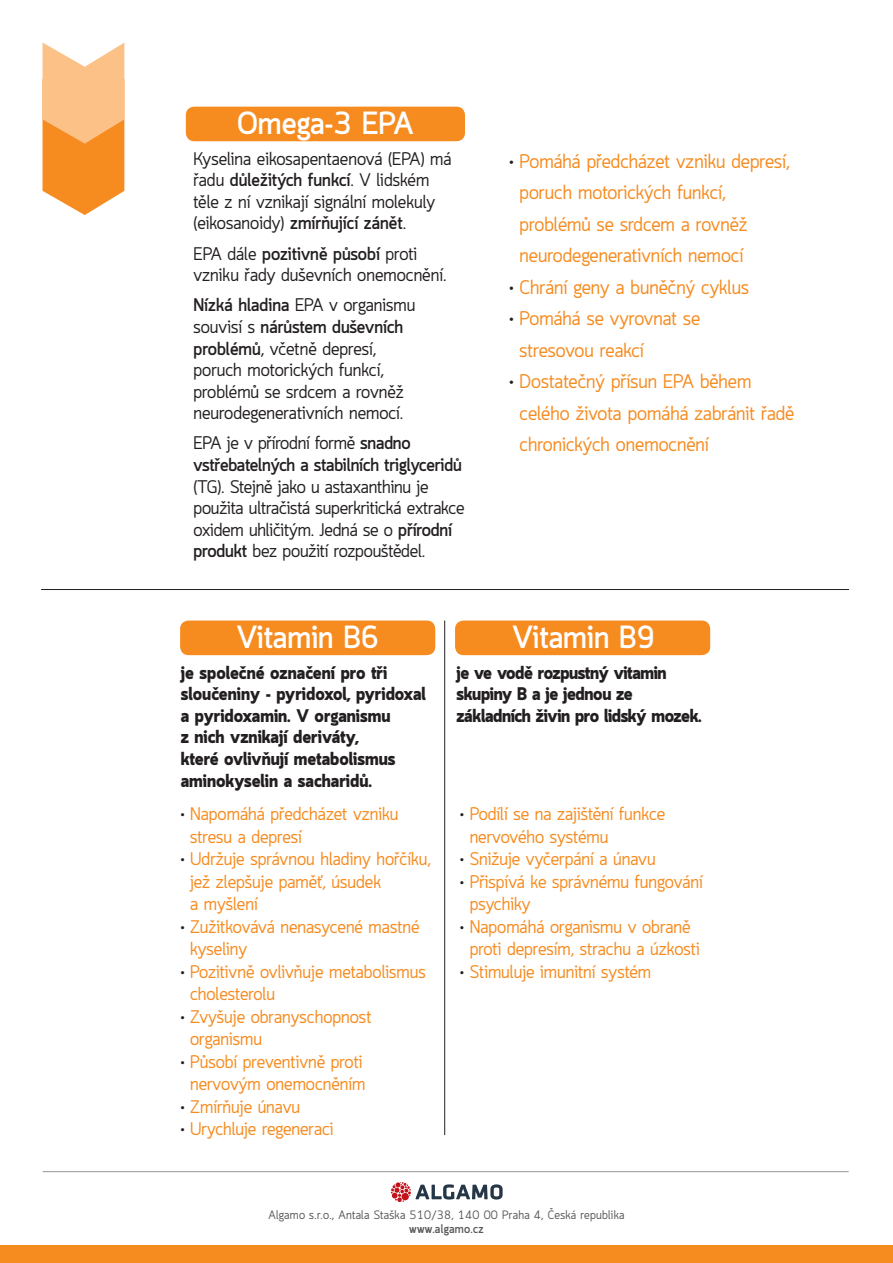
<style>
.page{position:relative;width:893px;height:1263px;background:#fff}
.page>*{position:absolute;margin:0;border:0;box-sizing:border-box;transform-origin:0 0}
.TIT{font:700 31.65px "Quark";color:#fff}
.t1{font:19.5px/31.5px "Quark";color:#f68b1f}
.t2{font:18px/21.6px "Quark";color:#231f20}
.t3{font:18px/22.5px "Quark";color:#f68b1f}
.t4{font:900 18px/21.6px "Quark";color:#231f20}
.t5{font:900 18px/21.6px "Quark";letter-spacing:-.02em;color:#231f20}
.t6{font:12px "Quark";letter-spacing:.02em;color:#57585a}
.t7{font:700 12px "Quark";letter-spacing:.02em;color:#57585a}
.s1{font-weight:700}
.s2{color:#231f20}
</style>
<div class="page">
<div style="left:180px;top:620px;width:255px;height:35px;background:#f68b1f;border-radius:9px"></div>
<div style="left:186px;top:107px;width:279px;height:34px;background:#f68b1f;border-radius:9px"></div>
<hr style="left:41px;top:589px;width:808px;height:1px;background:#231f20">
<hr style="left:444px;top:620px;width:1px;height:515px;background:#231f20">
<hr style="left:43px;top:1171px;width:806px;height:1px;background:#939598">
<svg style="left:391px;top:1182px;width:112px;height:20px"></svg>
<div style="left:455px;top:620px;width:255px;height:35px;background:#f68b1f;border-radius:9px"></div>
<div style="left:0;top:1246px;width:893px;height:17px;background:#f68b1f"></div>
<svg style="left:43px;top:43px;width:81px;height:172px;background:#f9b36c"></svg>
<p class="TIT" style="left:237px;top:104px;width:178px">Omega-3 EPA</p>
<p class="t2" style="left:193px;top:149px;width:260px">Kyselina eikosapentaenová (EPA) má řadu <span class="s1">důležitých funkcí</span>. V lidském těle z ní vznikají signální molekuly (eikosanoidy) <span class="s1">zmírňující zánět</span>.</p>
<p class="t2" style="left:193px;top:244px;width:255px">EPA dále <span class="s1">pozitivně působí</span> proti vzniku řady duševních onemocnění.</p>
<p class="t2" style="left:193px;top:296px;width:224px"><span class="s1">Nízká hladina</span> EPA v organismu souvisí s <span class="s1">nárůstem duševních problémů</span>, včetně depresí, poruch motorických funkcí, problémů se srdcem a rovněž neurodegenerativních nemocí.</p>
<p class="t2" style="left:193px;top:434px;width:273px">EPA je v přírodní formě <span class="s1">snadno vstřebatelných a stabilních triglyceridů </span>(TG). Stejně jako u astaxanthinu je použita ultračistá superkritická extrakce oxidem uhličitým. Jedná se o <span class="s1">přírodní produkt</span> bez použití rozpouštědel.</p>
<p class="t1" style="left:520px;top:147px;width:272px;text-indent:-10px"><span class="s2">•</span> Pomáhá předcházet vzniku depresí, poruch motorických funkcí, problémů se srdcem a rovněž neurodegenerativních nemocí</p>
<p class="t1" style="left:509px;top:273px;width:241px"><span class="s2">•</span> Chrání geny a buněčný cyklus</p>
<p class="t1" style="left:520px;top:304px;width:182px;text-indent:-10px"><span class="s2">•</span> Pomáhá se vyrovnat se stresovou reakcí</p>
<p class="t1" style="left:520px;top:367px;width:276px;text-indent:-10px"><span class="s2">•</span> Dostatečný přísun EPA během celého života pomáhá zabránit řadě chronických onemocnění</p>
<p class="TIT" style="left:236px;top:619px;width:144px">Vitamin B6</p>
<p class="t4" style="left:181px;top:663px;width:247px">je společné označení pro tři sloučeniny - pyridoxol, pyridoxal a pyridoxamin. V organismu<br>z nich vznikají deriváty,<br>které ovlivňují metabolismus aminokyselin a sacharidů.</p>
<p class="t3" style="left:190px;top:804px;width:210px;text-indent:-9px"><span class="s2">•</span> Napomáhá předcházet vzniku stresu a depresí</p>
<p class="t3" style="left:190px;top:849px;width:242px;text-indent:-9px"><span class="s2">•</span> Udržuje správnou hladiny hořčíku, jež zlepšuje paměť, úsudek<br>a myšlení</p>
<p class="t3" style="left:190px;top:916px;width:231px;text-indent:-9px"><span class="s2">•</span> Zužitkovává nenasycené mastné kyseliny</p>
<p class="t3" style="left:190px;top:961px;width:237px;text-indent:-9px"><span class="s2">•</span> Pozitivně ovlivňuje metabolismus cholesterolu</p>
<p class="t3" style="left:190px;top:1006px;width:183px;text-indent:-9px"><span class="s2">•</span> Zvyšuje obranyschopnost organismu</p>
<p class="t3" style="left:181px;top:1051px;width:186px;text-align:center"><span class="s2">•</span> Působí preventivně proti nervovým onemocněním</p>
<p class="t3" style="left:181px;top:1096px;width:121px"><span class="s2">•</span> Zmírňuje únavu</p>
<p class="t3" style="left:181px;top:1119px;width:154px"><span class="s2">•</span> Urychluje regeneraci</p>
<p class="TIT" style="left:512px;top:619px;width:144px">Vitamin B9</p>
<p class="t5" style="left:456px;top:662px;width:247px">je ve vodě rozpustný vitamin skupiny B a je jednou ze základních živin pro lidský mozek.</p>
<p class="t3" style="left:470px;top:804px;width:197px;text-indent:-9px"><span class="s2">•</span> Podílí se na zajištění funkce nervového systému</p>
<p class="t3" style="left:460px;top:849px;width:197px"><span class="s2">•</span> Snižuje vyčerpání a únavu</p>
<p class="t3" style="left:470px;top:871px;width:235px;text-indent:-9px"><span class="s2">•</span> Přispívá ke správnému fungování psychiky</p>
<p class="t3" style="left:460px;top:916px;width:241px;text-align:center"><span class="s2">•</span> Napomáhá organismu v obraně proti depresím, strachu a úzkosti</p>
<p class="t3" style="left:460px;top:961px;width:192px"><span class="s2">•</span> Stimuluje imunitní systém</p>
<p class="t6" style="left:268px;top:1207px;width:357px">Algamo s.r.o., Antala Staška 510/38, 140 00 Praha 4, Česká republika</p>
<p class="t7" style="left:409px;top:1222px;width:76px">www.algamo.cz</p>
</div>
